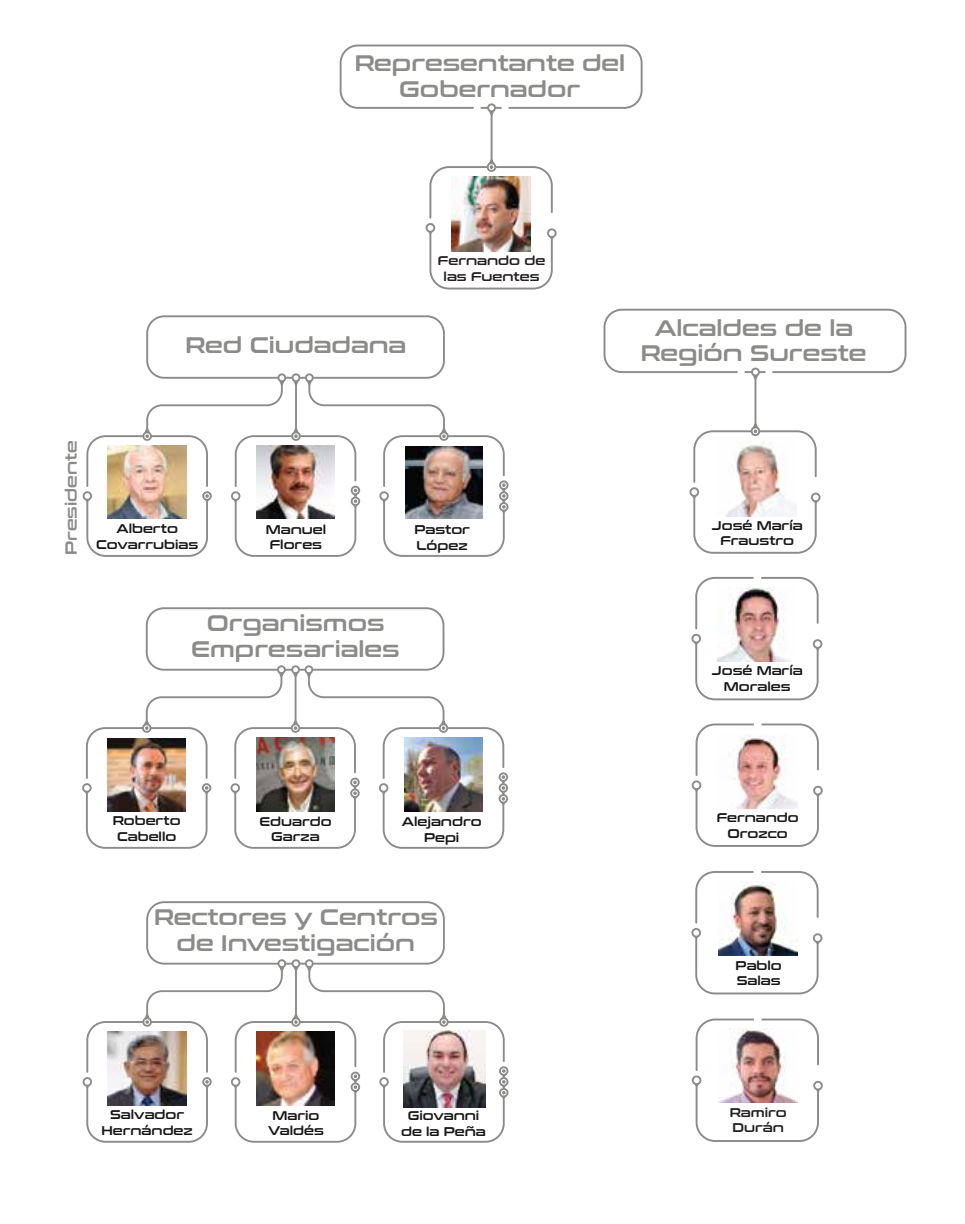
<style>
.page{position:relative;width:965px;height:1224px;background:#fff}
.page>*{position:absolute;margin:0;border:0;box-sizing:border-box;transform-origin:0 0}
.t1{font:22.4px/25.6px "Conthrax Sb";color:#8b8b8a;text-align:center}
.t2{font:16px "Conthrax Sb";color:#8b8b8a}
.t3{font:12.6px/15.6px "Conthrax Sb";color:#161616;text-align:center}
.t4{font:12.6px/15.6px "Conthrax Sb";color:#231f20;text-align:center}
</style>
<div class="page">
<svg style="left:340px;top:45px;width:303px;height:245px"></svg>
<img style="left:451px;top:177px;width:80px;height:74px">
<svg style="left:603px;top:309px;width:303px;height:245px"></svg>
<svg style="left:691px;top:577px;width:131px;height:123px"></svg>
<svg style="left:691px;top:724px;width:132px;height:123px"></svg>
<svg style="left:691px;top:871px;width:131px;height:123px"></svg>
<svg style="left:691px;top:1019px;width:132px;height:123px"></svg>
<img style="left:718px;top:734px;width:79px;height:75px">
<img style="left:717px;top:442px;width:80px;height:74px">
<img style="left:718px;top:1028px;width:79px;height:75px">
<img style="left:717px;top:587px;width:80px;height:75px">
<img style="left:718px;top:882px;width:80px;height:74px">
<svg style="left:82px;top:607px;width:426px;height:242px"></svg>
<img style="left:108px;top:738px;width:78px;height:73px">
<img style="left:256px;top:738px;width:78px;height:73px">
<img style="left:405px;top:738px;width:78px;height:73px">
<svg style="left:82px;top:315px;width:427px;height:242px"></svg>
<svg style="left:82px;top:901px;width:426px;height:242px"></svg>
<img style="left:108px;top:446px;width:78px;height:73px">
<img style="left:257px;top:445px;width:78px;height:74px">
<img style="left:405px;top:446px;width:77px;height:73px">
<img style="left:257px;top:1032px;width:78px;height:73px">
<img style="left:108px;top:1032px;width:78px;height:74px">
<img style="left:404px;top:1031px;width:82px;height:77px">
<h1 class="t1" style="left:355px;top:49px;width:272px">Representante del<br>Gobernador</h1>
<h1 class="t1" style="left:186px;top:331px;width:222px">Red Ciudadana</h1>
<p class="t4" style="left:438px;top:252px;width:109px">Fernando de las Fuentes</p>
<p class="t2" style="left:59px;top:555px;width:116px;rotate:-90deg">Presidente</p>
<p class="t3" style="left:96px;top:520px;width:104px">Alberto<br>Covarrubias</p>
<p class="t3" style="left:266px;top:521px;width:62px">Manuel<br>Flores</p>
<p class="t3" style="left:414px;top:521px;width:57px;text-align:left">Pastor<br>López</p>
<h1 class="t1" style="left:207px;top:609px;width:179px">Organismos</h1>
<h1 class="t1" style="left:191px;top:635px;width:210px">Empresariales</h1>
<p class="t3" style="left:113px;top:812px;width:69px">Roberto<br>Cabello</p>
<p class="t3" style="left:259px;top:813px;width:74px">Eduardo<br>Garza</p>
<p class="t3" style="left:402px;top:813px;width:81px">Alejandro<br>Pepi</p>
<h1 class="t1" style="left:154px;top:903px;width:285px">Rectores y Centros</h1>
<h1 class="t1" style="left:177px;top:928px;width:240px">de Investigación</h1>
<p class="t3" style="left:101px;top:1106px;width:93px">Salvador<br>Hernández</p>
<p class="t3" style="left:268px;top:1107px;width:57px">Mario<br>Valdés</p>
<p class="t3" style="left:401px;top:1107px;width:86px">Giovanni de la Peña</p>
<h1 class="t1" style="left:655px;top:313px;width:200px">Alcaldes de la</h1>
<h1 class="t1" style="left:641px;top:339px;width:227px">Región Sureste</h1>
<p class="t3" style="left:712px;top:517px;width:92px">José María<br>Fraustro</p>
<p class="t3" style="left:712px;top:662px;width:92px">José María<br>Morales</p>
<p class="t3" style="left:717px;top:809px;width:84px">Fernando<br>Orozco</p>
<p class="t3" style="left:736px;top:956px;width:48px;text-align:left">Pablo<br>Salas</p>
<p class="t4" style="left:730px;top:1104px;width:59px;text-align:left">Ramiro<br>Durán</p>
</div>
